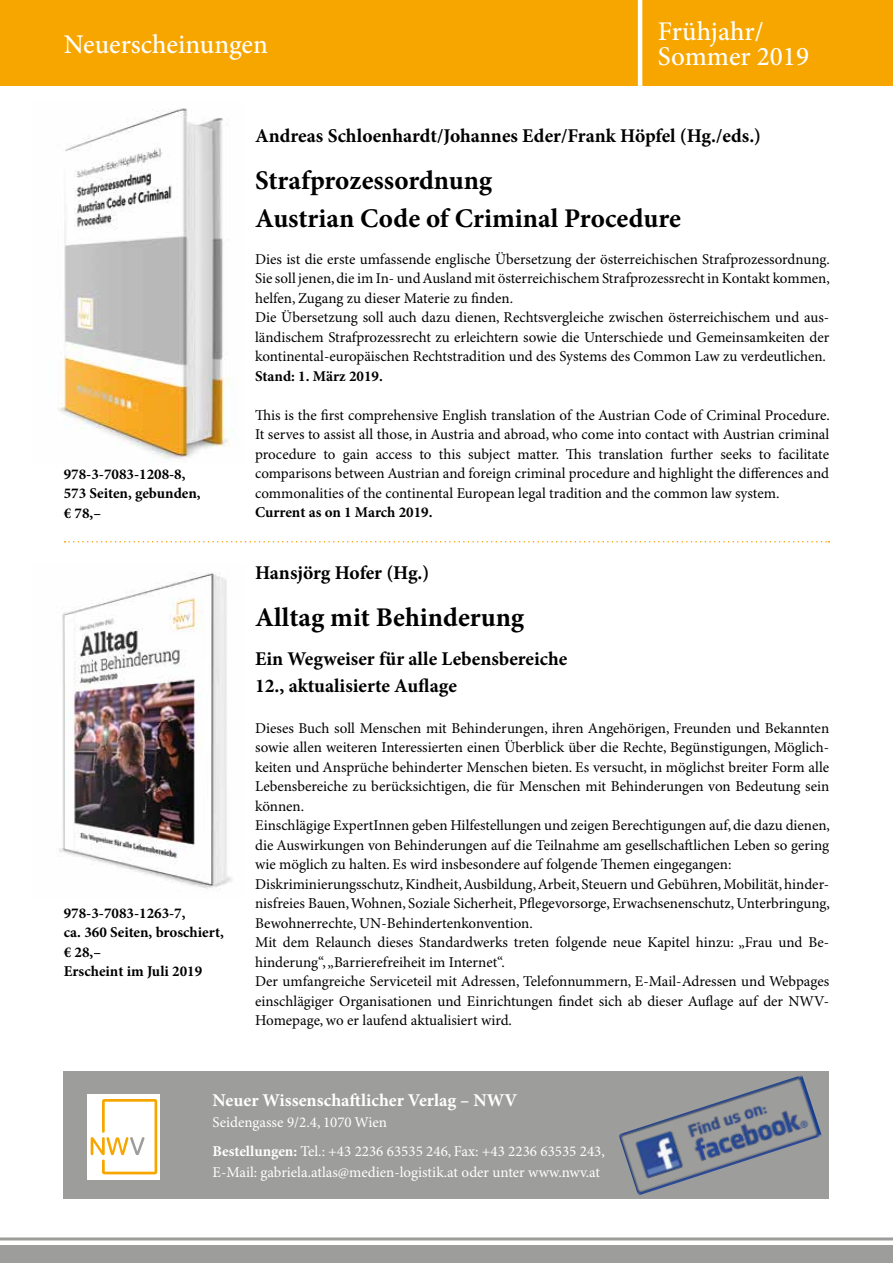
<style>
.page{position:relative;width:893px;height:1263px;background:#fff}
.page>*{position:absolute;margin:0;border:0;box-sizing:border-box;transform-origin:0 0}
.t1{font:700 27px/38.5px "Minion Pro";color:#000}
.t2{font:500 27px/25.5px "Minion Pro";color:#fff}
.t3{font:700 19.5px/26.7px "Minion Pro";color:#000}
.t4{font:700 18px "Minion Pro";color:#fff}
.t5{font:15px/19.5px "Minion Pro";color:#000}
.t6{font:700 15px/19.5px "Minion Pro";color:#000}
.t7{font:15px/29.5px "Minion Pro";color:#fff}
.s1{font-weight:700}
</style>
<div class="page">
<img style="left:59px;top:573px;width:173px;height:316px">
<div style="left:0;top:0;width:893px;height:85px;background:#f7a600"></div>
<div style="left:0;top:1246px;width:893px;height:17px;background:#9d9d9c"></div>
<hr style="left:0;top:1237px;width:893px;height:3px;background:#9d9d9c">
<hr style="left:638px;top:0;width:4px;height:97px;background:#fff">
<div style="left:64px;top:1071px;width:765px;height:128px;background:#9d9d9c"></div>
<svg style="left:88px;top:1094px;width:72px;height:85px"></svg>
<svg style="left:91px;top:1099px;width:66px;height:75px;background:#fbedd1"></svg>
<img style="left:619px;top:1075px;width:203px;height:120px">
<img style="left:58px;top:108px;width:176px;height:352px">
<svg style="left:65px;top:541px;width:764px;height:1px"></svg>
<h1 class="t2" style="left:64px;top:32px;width:206px">Neuerscheinungen</h1>
<h1 class="t2" style="left:658px;top:18px;width:153px">Frühjahr/<br>Sommer 2019</h1>
<p class="t6" style="left:64px;top:464px;width:138px">978-3-7083-1208-8,<br>573 Seiten, gebunden, € 78,–</p>
<p class="t6" style="left:64px;top:903px;width:162px">978-3-7083-1263-7,<br>ca. 360 Seiten, broschiert, € 28,–<br>Erscheint im Juli 2019</p>
<h2 class="t3" style="left:255px;top:122px;width:507px">Andreas Schloenhardt/Johannes Eder/Frank Höpfel (Hg./eds.)</h2>
<h1 class="t1" style="left:255px;top:161px;width:427px">Strafprozessordnung<br>Austrian Code of Criminal Procedure</h1>
<p class="t5" style="left:255px;top:250px;width:576px">Dies ist die erste umfassende englische Übersetzung der österreichischen Strafprozessordnung.<br>Sie soll jenen, die im In- und Ausland mit österreichischem Strafprozessrecht in Kontakt kommen, helfen, Zugang zu dieser Materie zu finden.<br>Die Übersetzung soll auch dazu dienen, Rechtsvergleiche zwischen österreichischem und aus&shy;ländischem Strafprozessrecht zu erleichtern sowie die Unterschiede und Gemeinsamkeiten der kontinental-europäischen Rechtstradition und des Systems des Common Law zu verdeutlichen.</p>
<p class="t6" style="left:255px;top:366px;width:129px">Stand: 1. März 2019.</p>
<p class="t5" style="left:255px;top:406px;width:576px;text-align:justify">This is the first comprehensive English translation of the Austrian Code of Criminal Procedure.<br>It serves to assist all those, in Austria and abroad, who come into contact with Austrian criminal procedure to gain access to this subject matter. This translation further seeks to facilitate comparisons between Austrian and foreign criminal procedure and highlight the differences and commonalities of the continental European legal tradition and the common law system.</p>
<p class="t6" style="left:255px;top:503px;width:179px">Current as on 1 March 2019.</p>
<h2 class="t3" style="left:255px;top:559px;width:176px">Hansjörg Hofer (Hg.)</h2>
<h1 class="t1" style="left:255px;top:598px;width:271px">Alltag mit Behinderung</h1>
<h2 class="t3" style="left:255px;top:646px;width:314px">Ein Wegweiser für alle Lebensbereiche<br>12., aktualisierte Auflage</h2>
<p class="t5" style="left:255px;top:719px;width:576px">Dieses Buch soll Menschen mit Behinderungen, ihren Angehörigen, Freunden und Bekannten sowie allen weiteren Interessierten einen Überblick über die Rechte, Begünstigungen, Möglich&shy;keiten und Ansprüche behinderter Menschen bieten. Es versucht, in möglichst breiter Form alle Lebensbereiche zu berücksichtigen, die für Menschen mit Behinderungen von Bedeutung sein können.<br>Einschlägige ExpertInnen geben Hilfestellungen und zeigen Berechtigungen auf, die dazu dienen, die Auswirkungen von Behinderungen auf die Teilnahme am gesellschaftlichen Leben so gering wie möglich zu halten. Es wird insbesondere auf folgende Themen eingegangen:<br>Diskriminierungsschutz, Kindheit, Ausbildung, Arbeit, Steuern und Gebühren, Mobilität, hinder&shy;nisfreies Bauen, Wohnen, Soziale Sicherheit, Pflegevorsorge, Erwachsenenschutz, Unterbringung, Bewohnerrechte, UN-Behindertenkonvention.<br>Mit dem Relaunch dieses Standardwerks treten folgende neue Kapitel hinzu: „Frau und Be&shy;hinderung“, „Barrierefreiheit im Internet“.<br>Der umfangreiche Serviceteil mit Adressen, Telefonnummern, E-Mail-Adressen und Webpages einschlägiger Organisationen und Einrichtungen findet sich ab dieser Auflage auf der NWV-Homepage, wo er laufend aktualisiert wird.</p>
<p class="t4" style="left:213px;top:1087px;width:306px">Neuer Wissenschaftlicher Verlag – NWV</p>
<p class="t7" style="left:213px;top:1108px;width:394px">Seidengasse 9/2.4, 1070 Wien<br><span class="s1">Bestellungen:</span> Tel.: +43 2236 63535 246, Fax: +43 2236 63535 243,</p>
<p class="t7" style="left:213px;top:1158px;width:389px">E-Mail: gabriela.atlas@medien-logistik.at oder unter www.nwv.at</p>
</div>
